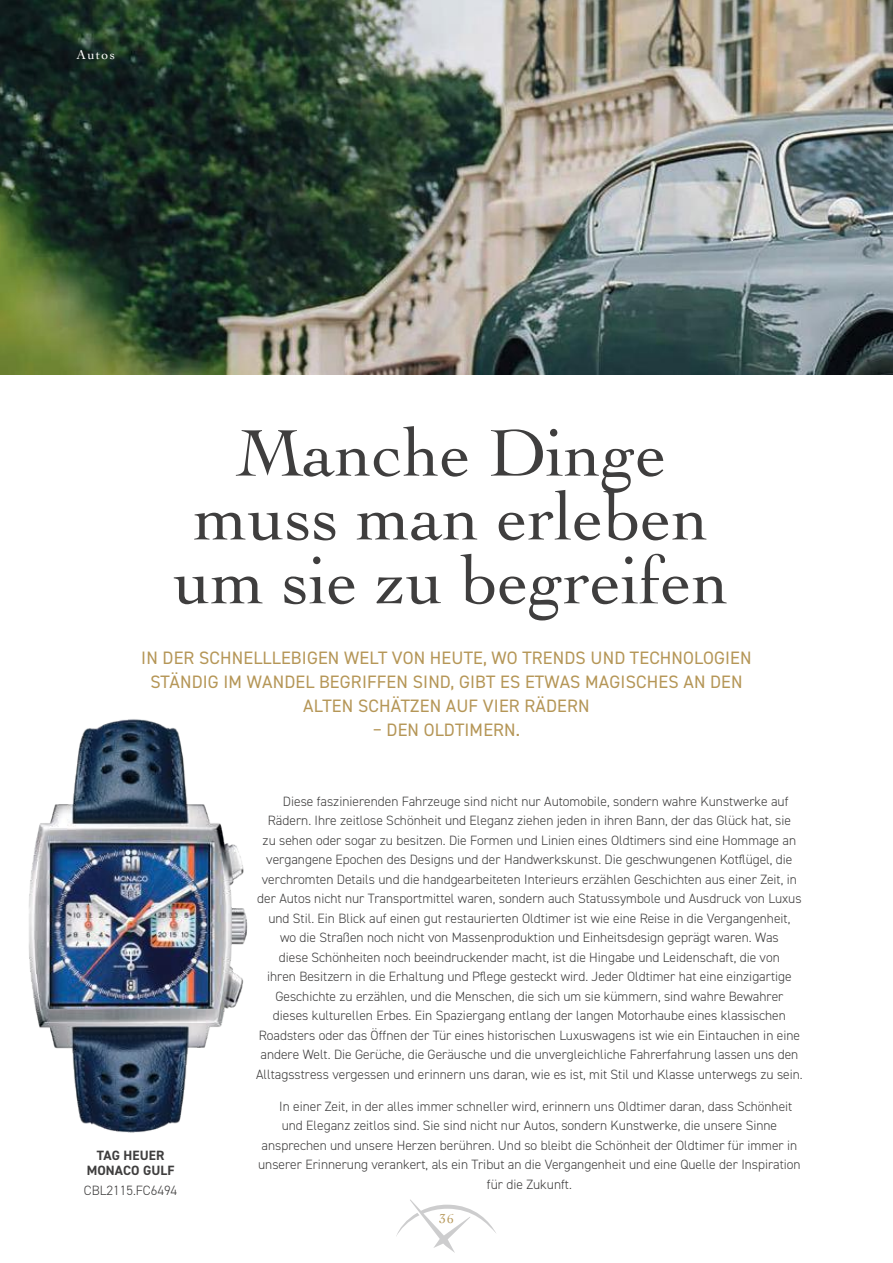
<style>
.page{position:relative;width:893px;height:1263px;background:#fff}
.page>*{position:absolute;margin:0;border:0;box-sizing:border-box;transform-origin:0 0}
.t1{font:69.3px/63.8px "Cochin";color:#3f3e3e;text-align:center}
.t2{font:18px/24px "DIN2014";letter-spacing:.01em;color:#b59657;text-align:center}
.t3{font:300 13.5px "DIN2014";color:#3f3e3e}
.t4{font:700 13.5px/15px "DIN2014";letter-spacing:.01em;color:#3f3e3e;text-align:center}
.t5{font:13.5px "Cochin";letter-spacing:.1em;color:#fff}
.t6{font:13.5px "Cochin";color:#b59657}
</style>
<div class="page">
<svg style="left:396px;top:1199px;width:100px;height:54px"></svg>
<img style="left:0;top:0;width:893px;height:374px">
<img style="left:28px;top:719px;width:220px;height:414px">
<p class="t5" style="left:77px;top:45px;width:40px">Autos</p>
<h1 class="t1" style="left:174px;top:418px;width:557px">Manche Dinge muss man erleben um sie zu begreifen</h1>
<h2 class="t2" style="left:141px;top:645px;width:612px">IN DER SCHNELLLEBIGEN WELT VON HEUTE, WO TRENDS UND TECHNOLOGIEN<br>STÄNDIG IM WANDEL BEGRIFFEN SIND, GIBT ES ETWAS MAGISCHES AN DEN<br>ALTEN SCHÄTZEN AUF VIER RÄDERN</h2>
<h2 class="t2" style="left:373px;top:717px;width:149px">– DEN OLDTIMERN.</h2>
<p class="t4" style="left:87px;top:1148px;width:89px">TAG HEUER<br>MONACO GULF</p>
<p class="t3" style="left:84px;top:1182px;width:95px">CBL2115.FC6494</p>
<p class="t3" style="left:283px;top:793px;width:507px">Diese faszinierenden Fahrzeuge sind nicht nur Automobile, sondern wahre Kunstwerke auf</p>
<p class="t3" style="left:268px;top:812px;width:524px">Rädern. Ihre zeitlose Schönheit und Eleganz ziehen jeden in ihren Bann, der das Glück hat, sie</p>
<p class="t3" style="left:263px;top:832px;width:535px">zu sehen oder sogar zu besitzen. Die Formen und Linien eines Oldtimers sind eine Hommage an</p>
<p class="t3" style="left:266px;top:851px;width:528px">vergangene Epochen des Designs und der Handwerkskunst. Die geschwungenen Kotflügel, die</p>
<p class="t3" style="left:262px;top:871px;width:537px">verchromten Details und die handgearbeiteten Interieurs erzählen Geschichten aus einer Zeit, in</p>
<p class="t3" style="left:257px;top:890px;width:546px">der Autos nicht nur Transportmittel waren, sondern auch Statussymbole und Ausdruck von Luxus</p>
<p class="t3" style="left:268px;top:910px;width:524px">und Stil. Ein Blick auf einen gut restaurierten Oldtimer ist wie eine Reise in die Vergangenheit,</p>
<p class="t3" style="left:280px;top:929px;width:500px">wo die Straßen noch nicht von Massenproduktion und Einheitsdesign geprägt waren. Was</p>
<p class="t3" style="left:279px;top:949px;width:502px">diese Schönheiten noch beeindruckender macht, ist die Hingabe und Leidenschaft, die von</p>
<p class="t3" style="left:267px;top:968px;width:526px">ihren Besitzern in die Erhaltung und Pflege gesteckt wird. Jeder Oldtimer hat eine einzigartige</p>
<p class="t3" style="left:275px;top:988px;width:510px">Geschichte zu erzählen, und die Menschen, die sich um sie kümmern, sind wahre Bewahrer</p>
<p class="t3" style="left:273px;top:1007px;width:514px">dieses kulturellen Erbes. Ein Spaziergang entlang der langen Motorhaube eines klassischen</p>
<p class="t3" style="left:259px;top:1027px;width:543px">Roadsters oder das Öffnen der Tür eines historischen Luxuswagens ist wie ein Eintauchen in eine</p>
<p class="t3" style="left:260px;top:1046px;width:539px">andere Welt. Die Gerüche, die Geräusche und die unvergleichliche Fahrerfahrung lassen uns den</p>
<p class="t3" style="left:256px;top:1066px;width:548px">Alltagsstress vergessen und erinnern uns daran, wie es ist, mit Stil und Klasse unterwegs zu sein.</p>
<p class="t3" style="left:279px;top:1098px;width:515px">In einer Zeit, in der alles immer schneller wird, erinnern uns Oldtimer daran, dass Schönheit</p>
<p class="t3" style="left:282px;top:1117px;width:497px">und Eleganz zeitlos sind. Sie sind nicht nur Autos, sondern Kunstwerke, die unsere Sinne</p>
<p class="t3" style="left:262px;top:1137px;width:537px">ansprechen und unsere Herzen berühren. Und so bleibt die Schönheit der Oldtimer für immer in</p>
<p class="t3" style="left:258px;top:1156px;width:544px">unserer Erinnerung verankert, als ein Tribut an die Vergangenheit und eine Quelle der Inspiration</p>
<p class="t3" style="left:487px;top:1176px;width:87px">für die Zukunft.</p>
<p class="t6" style="left:439px;top:1210px;width:16px">36</p>
</div>
